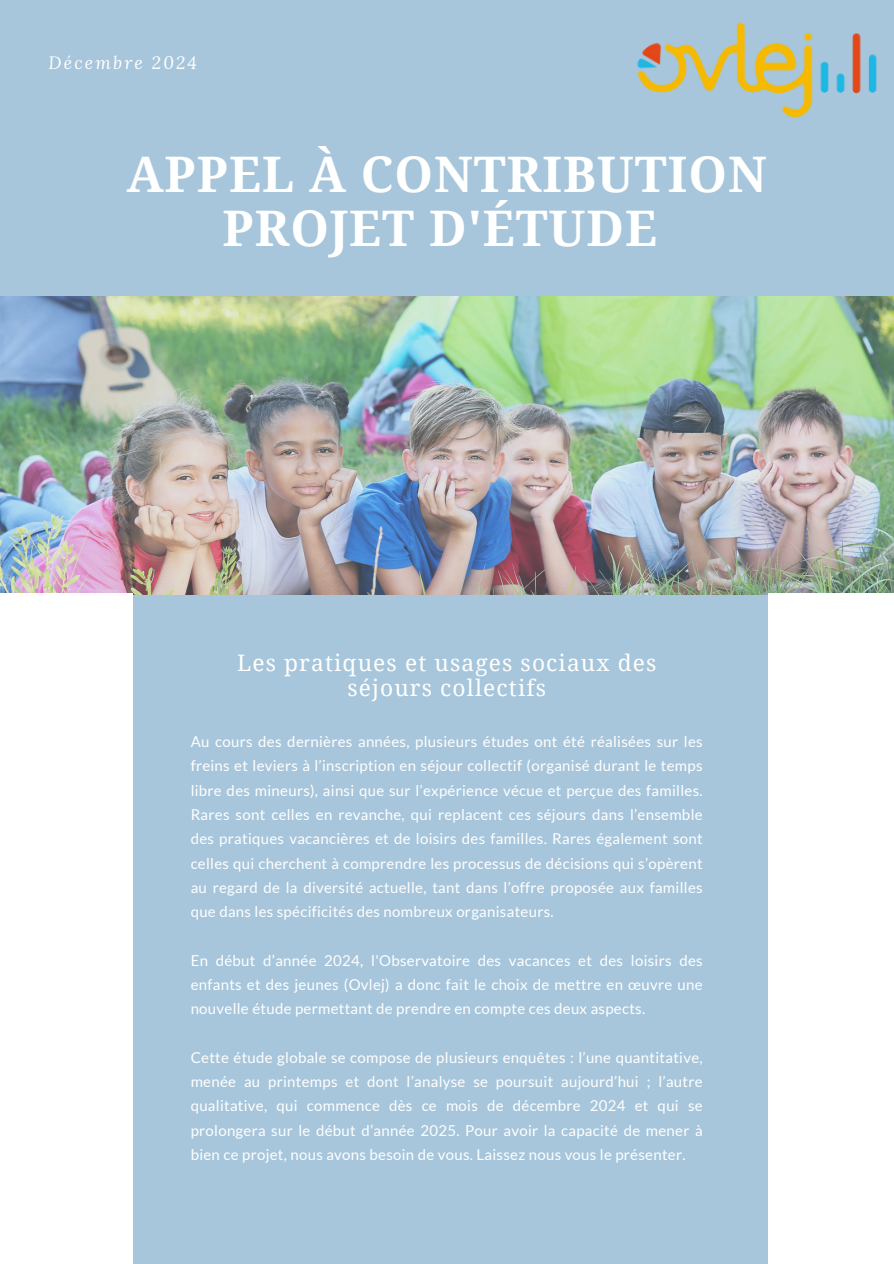
<style>
.page{position:relative;width:894px;height:1264px;background:#fff}
.page>*{position:absolute;margin:0;border:0;box-sizing:border-box;transform-origin:0 0}
.t1{font:700 49.05px/54px "Droid Serif";letter-spacing:.02em;color:#fff;text-align:center}
.t2{font:22.8px/25.8px "Droid Serif";letter-spacing:.05em;color:#fff;text-align:center}
.t3{font:italic 17.7px "Lora";letter-spacing:.12em;color:#fff}
.t4{font:15px/24.3px "Lato";letter-spacing:.02em;color:#fff;text-align:justify}
</style>
<div class="page">
<div style="left:0;top:0;width:893px;height:1263px;background:#a7c6db"></div>
<img style="left:0;top:297px;width:893px;height:297px">
<img style="left:637px;top:22px;width:240px;height:96px">
<div style="left:0;top:593px;width:133px;height:670px;background:#fff"></div>
<div style="left:767px;top:593px;width:126px;height:670px;background:#fff"></div>
<p class="t3" style="left:49px;top:51px;width:150px">Décembre 2024</p>
<h2 class="t1" style="left:127px;top:148px;width:641px">APPEL À CONTRIBUTION<br>PROJET D'ÉTUDE</h2>
<h3 class="t2" style="left:237px;top:649px;width:421px">Les pratiques et usages sociaux des séjours collectifs</h3>
<p class="t4" style="left:191px;top:729px;width:513px">Au cours des dernières années, plusieurs études ont été réalisées sur les freins et leviers à l’inscription en séjour collectif (organisé durant le temps libre des mineurs), ainsi que sur l’expérience vécue et perçue des familles.<br>Rares sont celles en revanche, qui replacent ces séjours dans l’ensemble des pratiques vacancières et de loisirs des familles. Rares également sont celles qui cherchent à comprendre les processus de décisions qui s’opèrent au regard de la diversité actuelle, tant dans l’offre proposée aux familles que dans les spécificités des nombreux organisateurs.</p>
<h1 class="t4" style="left:191px;top:947px;width:513px">En début d’année 2024, l'Observatoire des vacances et des loisirs des enfants et des jeunes (Ovlej) a donc fait le choix de mettre en œuvre une nouvelle étude permettant de prendre en compte ces deux aspects.</h1>
<p class="t4" style="left:191px;top:1044px;width:513px">Cette étude globale se compose de plusieurs enquêtes : l’une quantitative, menée au printemps et dont l’analyse se poursuit aujourd’hui ; l’autre qualitative, qui commence dès ce mois de décembre 2024 et qui se prolongera sur le début d’année 2025. Pour avoir la capacité de mener à bien ce projet, nous avons besoin de vous. Laissez nous vous le présenter.</p>
</div>
